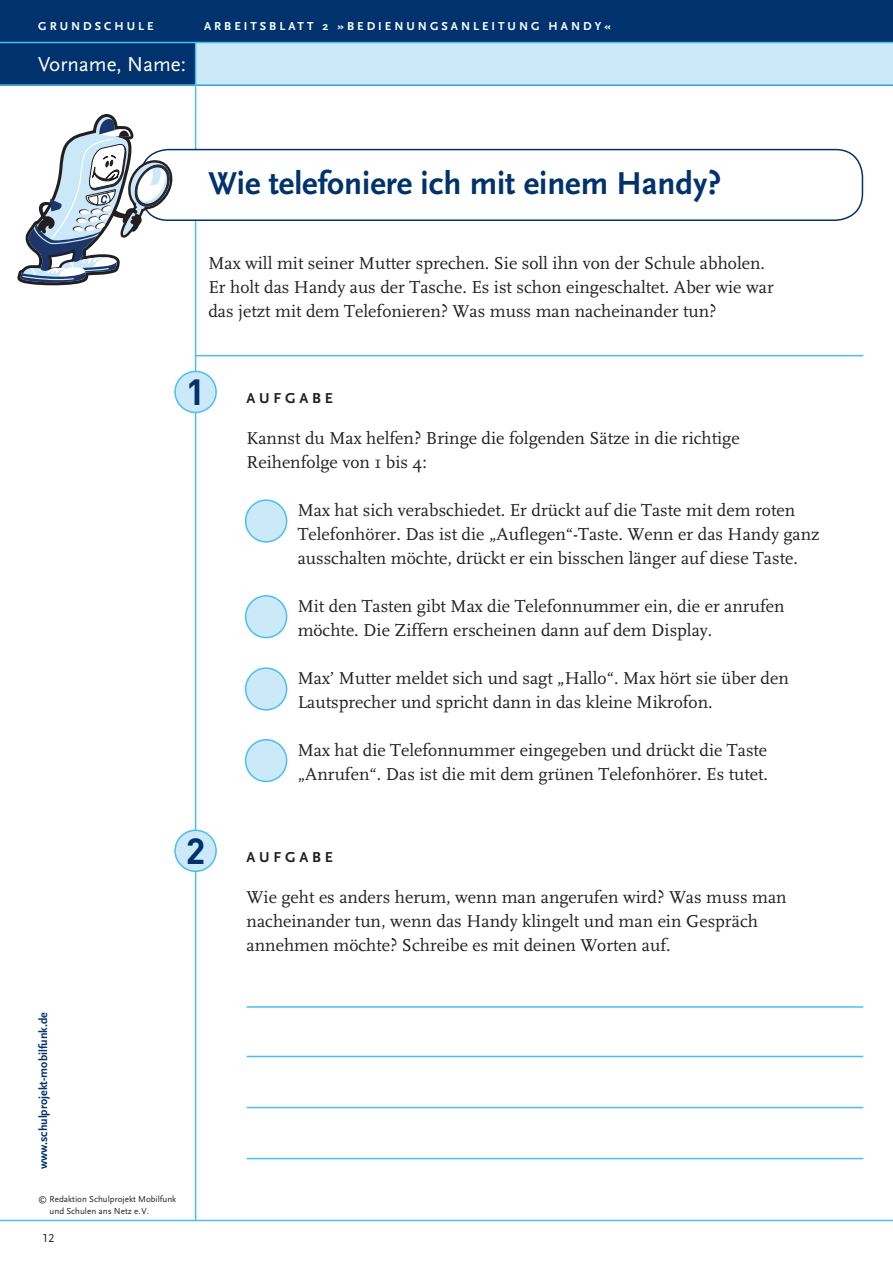
<style>
.page{position:relative;width:893px;height:1263px;background:#fff}
.page>*{position:absolute;margin:0;border:0;box-sizing:border-box;transform-origin:0 0}
.t1{font:700 36px "DIN";color:#00326d}
.t2{font:700 33px "Scala Sans";color:#00326d}
.t3{font:21px "Scala Sans";color:#fff}
.t4{font:18px/24px "Scala";color:#231f20}
.t5{font:700 15px "Scala Sans";letter-spacing:.25em;color:#231f20}
.t6{font:700 12px "Scala Sans";letter-spacing:.25em;color:#fff}
.t7{font:700 12px "Scala Sans";color:#00326d}
.t8{font:12px "Scala Sans Caps";color:#231f20}
.t9{font:9px/12px "Scala Sans";color:#231f20}
</style>
<div class="page">
<div style="left:0;top:0;width:893px;height:85px;background:#00326d"></div>
<hr style="left:0;top:1220px;width:893px;height:1px;background:#4abfee">
<div style="left:196px;top:43px;width:697px;height:42px;background:#cce9f9"></div>
<hr style="left:0;top:84px;width:893px;height:2px;background:#4abfee">
<hr style="left:0;top:42px;width:893px;height:1px;background:#4abfee">
<hr style="left:195px;top:43px;width:1px;height:1177px;background:#4abfee">
<div style="left:141px;top:150px;width:721px;height:70px;background:#fff;border-radius:27px"></div>
<div style="left:140px;top:149px;width:723px;height:72px;border:2px solid #00326d;border-radius:27px"></div>
<hr style="left:196px;top:355px;width:667px;height:1px;background:#4abfee">
<hr style="left:247px;top:1006px;width:616px;height:2px;background:#4abfee">
<hr style="left:247px;top:1056px;width:616px;height:1px;background:#4abfee">
<hr style="left:247px;top:1107px;width:616px;height:1px;background:#4abfee">
<hr style="left:247px;top:1158px;width:616px;height:1px;background:#4abfee">
<div style="left:175px;top:371px;width:41px;height:41px;background:#cce9f9;border-radius:50%"></div>
<div style="left:174px;top:371px;width:43px;height:42px;border:2px solid #4abfee;border-radius:50%"></div>
<div style="left:246px;top:500px;width:41px;height:42px;background:#cce9f9;border-radius:50%"></div>
<div style="left:245px;top:499px;width:42px;height:44px;border:2px solid #4abfee;border-radius:50%"></div>
<div style="left:246px;top:596px;width:41px;height:41px;background:#cce9f9;border-radius:50%"></div>
<div style="left:245px;top:595px;width:42px;height:43px;border:2px solid #4abfee;border-radius:50%"></div>
<div style="left:246px;top:668px;width:41px;height:42px;background:#cce9f9;border-radius:50%"></div>
<div style="left:245px;top:667px;width:42px;height:44px;border:2px solid #4abfee;border-radius:50%"></div>
<div style="left:246px;top:740px;width:41px;height:41px;background:#cce9f9;border-radius:50%"></div>
<div style="left:245px;top:739px;width:42px;height:43px;border:2px solid #4abfee;border-radius:50%"></div>
<div style="left:175px;top:830px;width:41px;height:41px;background:#cce9f9;border-radius:50%"></div>
<div style="left:174px;top:829px;width:43px;height:43px;border:2px solid #4abfee;border-radius:50%"></div>
<svg style="left:17px;top:114px;width:155px;height:172px"></svg>
<p class="t6" style="left:38px;top:20px;width:87px">GRU NDSCHUL</p>
<p class="t6" style="left:147px;top:20px;width:8px">E</p>
<p class="t6" style="left:204px;top:20px;width:57px">A RB EITSBLATT</p>
<p class="t6" style="left:323px;top:20px;width:118px">2 »BEDIENU NGSA</p>
<p class="t6" style="left:461px;top:20px;width:151px">NL EITU NG HA NDY«</p>
<p class="t3" style="left:38px;top:53px;width:149px">Vorname, Name:</p>
<h2 class="t2" style="left:208px;top:166px;width:514px">WIE TELEFONIERE ICH MIT EINEM HANDY?</h2>
<p class="t4" style="left:208px;top:251px;width:567px">Max will mit seiner Mutter sprechen. Sie soll ihn von der Schule abholen.<br>Er holt das Handy aus der Tasche. Es ist schon eingeschaltet. Aber wie war das jetzt mit dem Telefonieren? Was muss man nacheinander tun?</p>
<h1 class="t1" style="left:186px;top:368px;width:21px">1</h1>
<p class="t5" style="left:247px;top:390px;width:88px">AUFGABE</p>
<p class="t4" style="left:247px;top:426px;width:494px">Kannst du Max helfen? Bringe die folgenden Sätze in die richtige<br>Reihenfolge von 1 bis 4:</p>
<p class="t4" style="left:298px;top:498px;width:524px">Max hat sich verabschiedet. Er drückt auf die Taste mit dem roten<br>Telefonhörer. Das ist die „Auflegen“-Taste. Wenn er das Handy ganz ausschalten möchte, drückt er ein bisschen länger auf diese Taste.</p>
<p class="t4" style="left:298px;top:594px;width:488px">Mit den Tasten gibt Max die Telefonnummer ein, die er anrufen möchte. Die Ziffern erscheinen dann auf dem Display.</p>
<p class="t4" style="left:298px;top:666px;width:493px">Max’ Mutter meldet sich und sagt „Hallo“. Max hört sie über den<br>Lautsprecher und spricht dann in das kleine Mikrofon.</p>
<p class="t4" style="left:298px;top:738px;width:472px">Max hat die Telefonnummer eingegeben und drückt die Taste „Anrufen“. Das ist die mit dem grünen Telefonhörer. Es tutet.</p>
<h1 class="t1" style="left:186px;top:827px;width:21px">2</h1>
<p class="t7" style="left:37px;top:1169px;width:159px;rotate:-90deg">WWW.SCHULPROJEKT-MOBILFUNK.DE</p>
<p class="t9" style="left:50px;top:1193px;width:128px;text-indent:-11px">© Redaktion Schulprojekt Mobilfunk und Schulen ans Netz e. V.</p>
<p class="t8" style="left:43px;top:1232px;width:13px">12</p>
<p class="t5" style="left:247px;top:849px;width:88px">AUFGABE</p>
<p class="t4" style="left:247px;top:885px;width:541px">Wie geht es anders herum, wenn man angerufen wird? Was muss man nacheinander tun, wenn das Handy klingelt und man ein Gespräch annehmen möchte? Schreibe es mit deinen Worten auf.</p>
</div>
